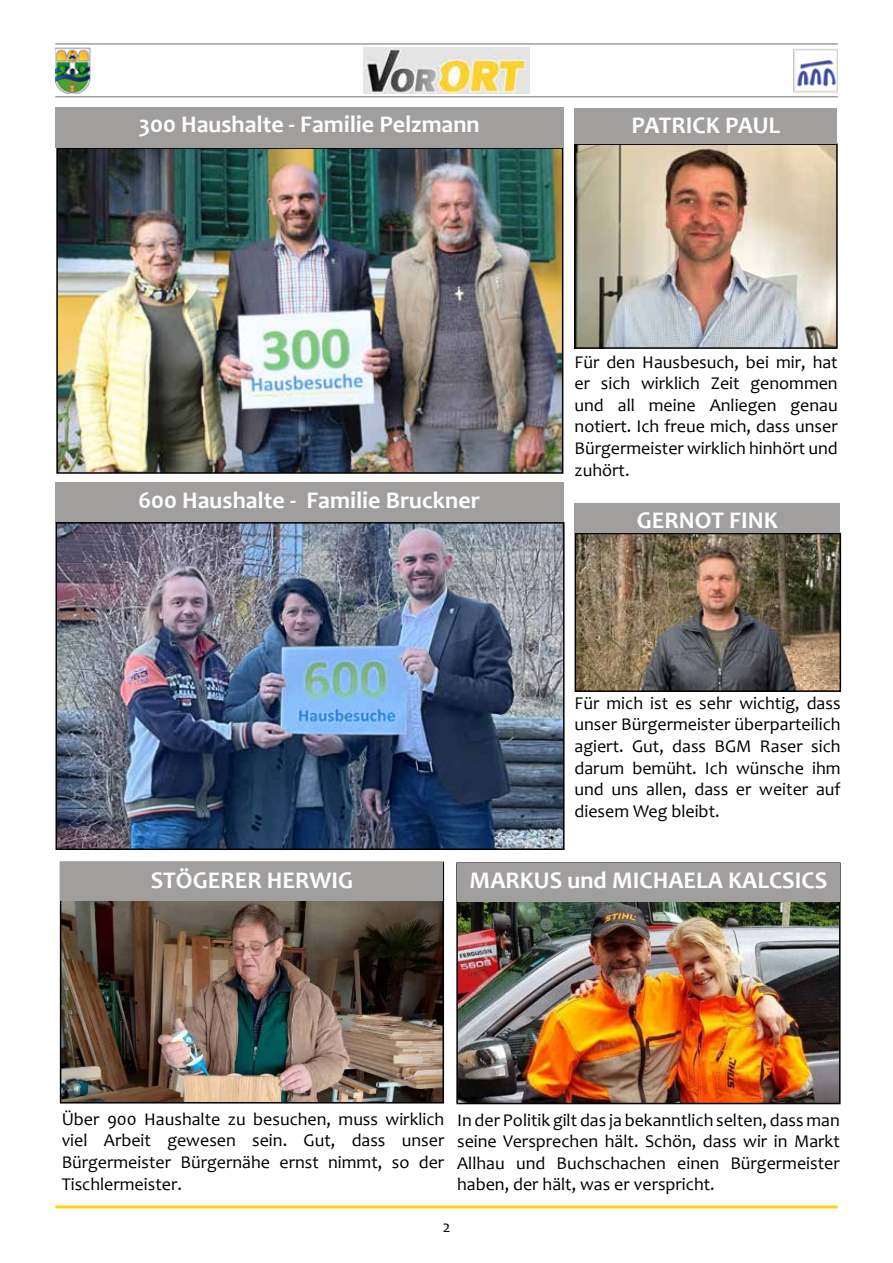
<style>
.page{position:relative;width:893px;height:1263px;background:#fff}
.page>*{position:absolute;margin:0;border:0;box-sizing:border-box;transform-origin:0 0}
.t1{font:700 24px "Candara";color:#fff}
.t2{font:18px/21.6px "Candara";color:#000;text-align:justify}
.t3{font:16.5px "Candara";color:#000}
</style>
<div class="page">
<hr style="left:55px;top:1205px;width:783px;height:3px;background:#ffd313">
<hr style="left:55px;top:96px;width:783px;height:1px;background:#a19e9e">
<hr style="left:55px;top:43px;width:783px;height:2px;background:#a19e9e">
<img style="left:55px;top:48px;width:35px;height:46px">
<img style="left:793px;top:49px;width:45px;height:44px">
<img style="left:364px;top:48px;width:165px;height:46px">
<img style="left:459px;top:901px;width:379px;height:200px">
<div style="left:456px;top:862px;width:385px;height:242px;border:2px solid #000"></div>
<img style="left:63px;top:901px;width:378px;height:199px">
<div style="left:60px;top:862px;width:384px;height:241px;border:2px solid #000"></div>
<div style="left:457px;top:863px;width:383px;height:38px;background:#a19e9e"></div>
<div style="left:61px;top:862px;width:382px;height:39px;background:#a19e9e"></div>
<img style="left:59px;top:150px;width:501px;height:321px">
<div style="left:56px;top:147px;width:507px;height:327px;border:2px solid #000"></div>
<img style="left:578px;top:536px;width:260px;height:153px">
<div style="left:575px;top:533px;width:266px;height:159px;border:2px solid #000"></div>
<div style="left:55px;top:107px;width:508px;height:40px;background:#a19e9e"></div>
<div style="left:575px;top:503px;width:265px;height:30px;background:#a19e9e"></div>
<div style="left:55px;top:482px;width:508px;height:41px;background:#a19e9e"></div>
<img style="left:577px;top:146px;width:258px;height:200px">
<div style="left:574px;top:143px;width:264px;height:206px;border:2px solid #000"></div>
<div style="left:575px;top:108px;width:262px;height:35px;background:#a19e9e"></div>
<img style="left:59px;top:525px;width:503px;height:322px">
<div style="left:56px;top:522px;width:509px;height:328px;border:2px solid #000"></div>
<h1 class="t1" style="left:139px;top:109px;width:342px">300 Haushalte - Familie Pelzmann</h1>
<h1 class="t1" style="left:139px;top:485px;width:343px">600 Haushalte - Familie Bruckner</h1>
<h1 class="t1" style="left:631px;top:110px;width:150px">PATRICK PAUL</h1>
<p class="t2" style="left:575px;top:351px;width:265px">Für den Hausbesuch, bei mir, hat er sich wirklich Zeit genommen und all meine Anliegen genau notiert. Ich freue mich, dass unser Bürgermeister wirklich hinhört und zuhört.</p>
<h1 class="t1" style="left:637px;top:505px;width:142px">GERNOT FINK</h1>
<p class="t2" style="left:575px;top:692px;width:268px">Für mich ist es sehr wichtig, dass unser Bürgermeister überparteilich agiert. Gut, dass BGM Raser sich darum bemüht. Ich wünsche ihm und uns allen, dass er weiter auf diesem Weg bleibt.</p>
<h1 class="t1" style="left:151px;top:865px;width:204px">STÖGERER HERWIG</h1>
<h1 class="t1" style="left:470px;top:865px;width:359px">MARKUS und MICHAELA KALCSICS</h1>
<p class="t2" style="left:62px;top:1108px;width:384px">Über 900 Haushalte zu besuchen, muss wirklich viel Arbeit gewesen sein. Gut, dass unser Bürgermeister Bürgernähe ernst nimmt, so der Tischlermeister.</p>
<p class="t2" style="left:457px;top:1109px;width:384px">In der Politik gilt das ja bekanntlich selten, dass man seine Versprechen hält. Schön, dass wir in Markt Allhau und Buchschachen einen Bürgermeister haben, der hält, was er verspricht.</p>
<p class="t3" style="left:443px;top:1216px;width:9px">2</p>
</div>
